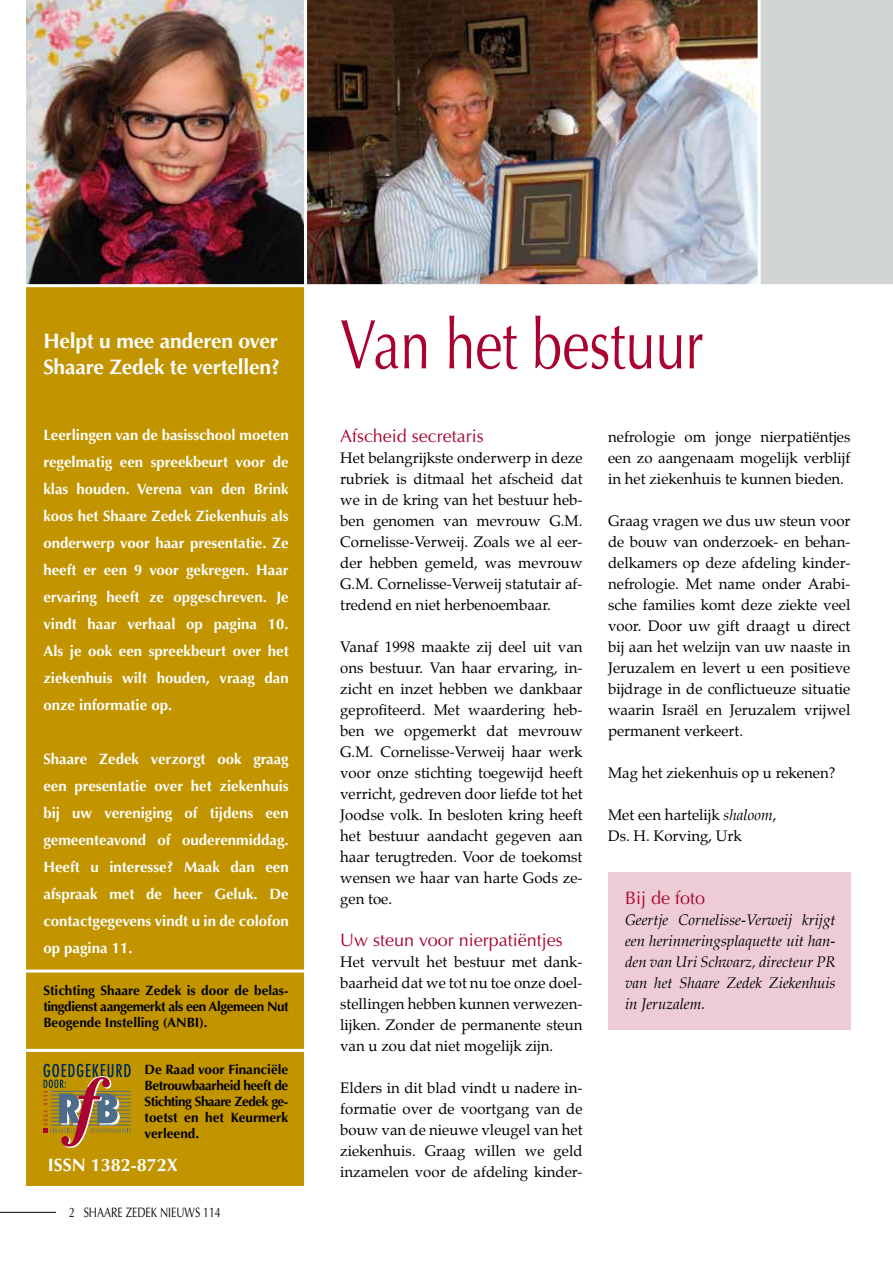
<style>
.page{position:relative;width:893px;height:1263px;background:#fff}
.page>*{position:absolute;margin:0;border:0;box-sizing:border-box;transform-origin:0 0}
.t1{font:70.2px "Optima";color:#a90230;scale:.77 1}
.t2{font:700 21px/25.2px "Optima";letter-spacing:-.01em;color:#fff}
.t3{font:18px "Optima";color:#a90230}
.t4{font:700 18px "Optima";color:#fff}
.t5{font:15px/21px "Palatino";color:#000;text-align:justify}
.t6{font:700 15px/27px "Optima";color:#fff;text-align:justify}
.t7{font:italic 15px/21px "Palatino";color:#000;text-align:justify}
.t8{font:13.65px "Optima";color:#000;scale:.77 1}
.t9{font:700 13.5px/16.2px "Optima";letter-spacing:-.02em;color:#000;text-align:justify}
.s1{font-style:italic}
</style>
<div class="page">
<hr style="left:0;top:1212px;width:56px;height:1px;background:#000">
<div style="left:276px;top:0;width:617px;height:285px;background:#d1d5d4"></div>
<img style="left:27px;top:0;width:277px;height:284px">
<div style="left:27px;top:286px;width:278px;height:900px;background:#c19400"></div>
<hr style="left:0;top:1049px;width:310px;height:3px;background:#fff">
<hr style="left:0;top:969px;width:310px;height:3px;background:#fff">
<svg style="left:43px;top:1064px;width:88px;height:84px"></svg>
<img style="left:307px;top:0;width:451px;height:284px">
<hr style="left:0;top:284px;width:893px;height:3px;background:#fff">
<hr style="left:758px;top:0;width:3px;height:291px;background:#fff">
<div style="left:608px;top:872px;width:242px;height:158px;background:#eeccd6"></div>
<hr style="left:304px;top:0;width:3px;height:1191px;background:#fff">
<h2 class="t2" style="left:43px;top:329px;width:238px">Helpt u mee anderen over<br>Shaare Zedek te vertellen?</h2>
<p class="t6" style="left:43px;top:421px;width:247px">Leerlingen van de basisschool moeten regelmatig een spreekbeurt voor de klas houden. Verena van den Brink koos het Shaare Zedek Ziekenhuis als onderwerp voor haar presentatie. Ze heeft er een 9 voor gekregen. Haar ervaring heeft ze opgeschreven. Je vindt haar verhaal op pagina 10.<br>Als je ook een spreekbeurt over het ziekenhuis wilt houden, vraag dan onze informatie op.</p>
<p class="t6" style="left:43px;top:745px;width:247px">Shaare Zedek verzorgt ook graag een presentatie over het ziekenhuis bij uw vereniging of tijdens een gemeenteavond of ouderenmiddag.<br>Heeft u interesse? Maak dan een afspraak met de heer Geluk. De contactgegevens vindt u in de colofon op pagina 11.</p>
<p class="t9" style="left:43px;top:982px;width:247px">Stichting Shaare Zedek is door de belas&shy;tingdienst aangemerkt als een Algemeen Nut Beogende Instelling (ANBI).</p>
<p class="t9" style="left:145px;top:1061px;width:145px">De Raad voor Financiële Betrouwbaarheid heeft de Stichting Shaare Zedek ge&shy;toetst en het Keurmerk verleend.</p>
<p class="t4" style="left:48px;top:1154px;width:132px">ISSN 1382-872X</p>
<p class="t8" style="left:69px;top:1205px;width:199px">2 SHAARE ZEDEK NIEUWS 114</p>
<h1 class="t1" style="left:340px;top:304px;width:473px">Van het bestuur</h1>
<p class="t3" style="left:340px;top:425px;width:145px">Afscheid secretaris</p>
<p class="t5" style="left:340px;top:447px;width:244px;text-align:left">Het belangrijkste onderwerp in deze rubriek is ditmaal het afscheid dat we in de kring van het bestuur heb&shy;ben genomen van mevrouw G.M.<br>Cornelisse-Verweij. Zoals we al eer&shy;der hebben gemeld, was mevrouw G.M. Cornelisse-Verweij statutair af-- tredend en niet herbenoembaar.</p>
<p class="t5" style="left:340px;top:636px;width:244px">Vanaf 1998 maakte zij deel uit van ons bestuur. Van haar ervaring, in&shy;zicht en inzet hebben we dankbaar geprofiteerd. Met waardering heb&shy;ben we opgemerkt dat mevrouw G.M. Cornelisse-Verweij haar werk voor onze stichting toegewijd heeft verricht, gedreven door liefde tot het Joodse volk. In besloten kring heeft het bestuur aandacht gegeven aan haar terugtreden. Voor de toekomst wensen we haar van harte Gods ze&shy;gen toe.</p>
<p class="t3" style="left:340px;top:929px;width:224px">Uw steun voor nierpatiëntjes</p>
<p class="t5" style="left:340px;top:951px;width:244px">Het vervult het bestuur met dank&shy;baarheid dat we tot nu toe onze doel&shy;stellingen hebben kunnen verwezen&shy;lijken. Zonder de permanente steun van u zou dat niet mogelijk zijn.</p>
<p class="t5" style="left:340px;top:1077px;width:244px">Elders in dit blad vindt u nadere in&shy;formatie over de voortgang van de bouw van de nieuwe vleugel van het ziekenhuis. Graag willen we geld inzamelen voor de afdeling kinder-</p>
<p class="t5" style="left:608px;top:426px;width:244px">nefrologie om jonge nierpatiëntjes een zo aangenaam mogelijk verblijf in het ziekenhuis te kunnen bieden.</p>
<p class="t5" style="left:608px;top:510px;width:244px">Graag vragen we dus uw steun voor de bouw van onderzoek- en behan&shy;delkamers op deze afdeling kinder&shy;nefrologie. Met name onder Arabi&shy;sche families komt deze ziekte veel voor. Door uw gift draagt u direct bij aan het welzijn van uw naaste in Jeruzalem en levert u een positieve bijdrage in de conflictueuze situatie waarin Israël en Jeruzalem vrijwel permanent verkeert.</p>
<p class="t5" style="left:608px;top:762px;width:229px">Mag het ziekenhuis op u rekenen?</p>
<p class="t5" style="left:608px;top:804px;width:170px">Met een hartelijk <span class="s1">shaloom</span>,<br>Ds. H. Korving, Urk</p>
<p class="t3" style="left:625px;top:887px;width:82px">Bij de foto</p>
<p class="t7" style="left:625px;top:909px;width:212px">Geertje Cornelisse-Verweij krijgt een herinneringsplaquette uit han&shy;den van Uri Schwarz, directeur PR van het Shaare Zedek Ziekenhuis in Jeruzalem.</p>
</div>
